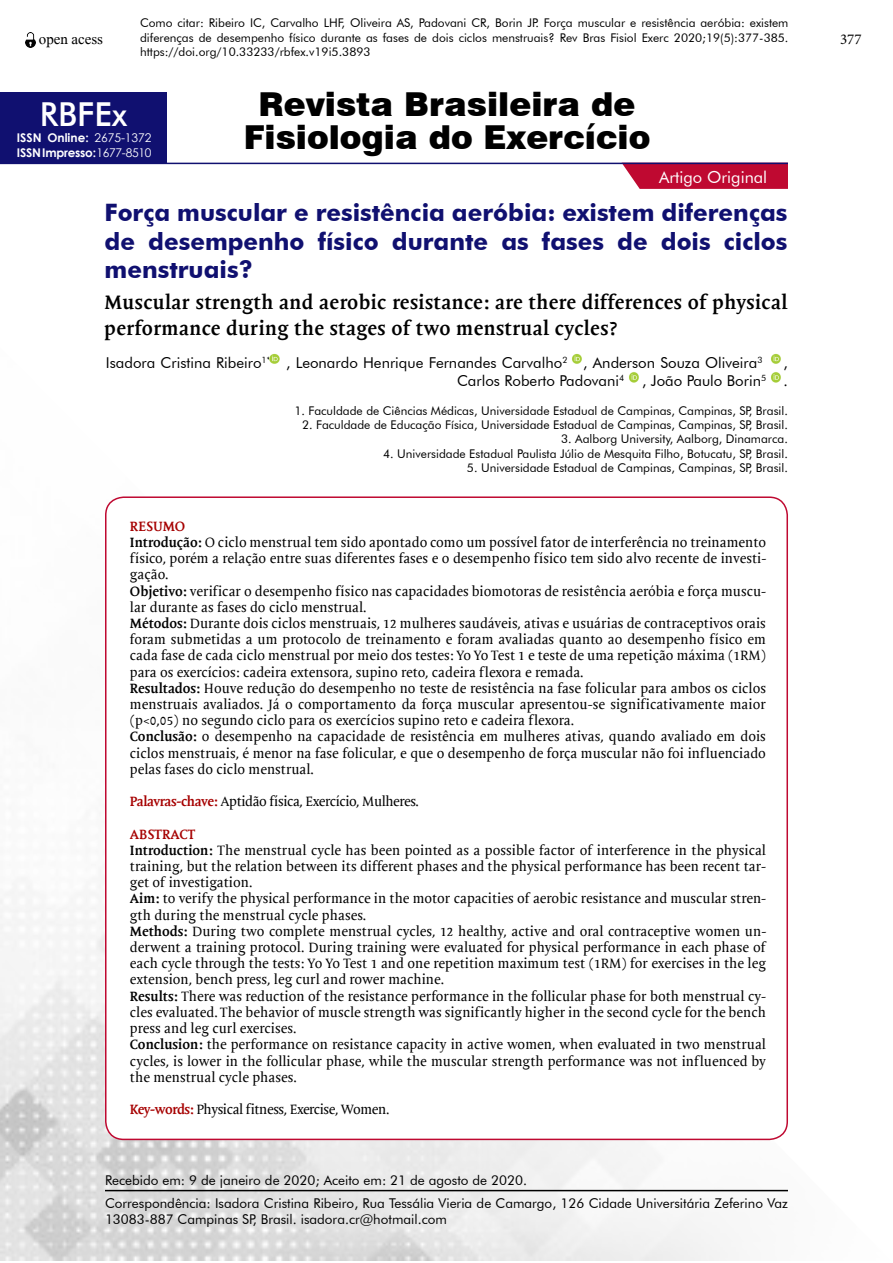
<style>
.page{position:relative;width:893px;height:1263px;background:#fff}
.page>*{position:absolute;margin:0;border:0;box-sizing:border-box;transform-origin:0 0}
.t1{font:900 33px "Swiss 721 BT";color:#000}
.t2{font:500 33px "Futura BT";color:#fff}
.t3{font:700 24px/28.8px "Futura BT";color:#101070;text-align:justify}
.t4{font:700 19.5px/25.5px "Mantika Book W01";letter-spacing:.02em;color:#000}
.t5{font:16.5px "Futura BT";color:#fff}
.t6{font:15px/18px "Futura BT";color:#000;text-align:right}
.t7{font:15px "David";color:#000}
.t8{font:15px "Minion Pro";color:#000}
.t9{font:13.5px/16.2px "Mantika Book W01";color:#000}
.t10{font:13.5px/16.2px "Futura BT";color:#000}
.t11{font:13.5px "Mantika Book W01";letter-spacing:-.03em;color:#000}
.t12{font:12px/14.4px "Futura BT";color:#000;text-align:justify}
.t13{font:700 12px/15.6px "Century Gothic";letter-spacing:-.02em;color:#fff}
.t14{font:12px "Century Gothic";color:#fff}
.s1{font-weight:400}
.s2{font-weight:700;color:#a60000}
.s3{font-weight:700}
</style>
<div class="page">
<img style="left:0;top:498px;width:788px;height:763px">
<div style="left:106px;top:497px;width:681px;height:642px;background:#fff;border-radius:18px"></div>
<hr style="left:105px;top:1190px;width:683px;height:1px;background:#000">
<img style="left:25px;top:33px;width:10px;height:14px">
<div style="left:0;top:92px;width:167px;height:72px;background:#101070"></div>
<svg style="left:622px;top:164px;width:166px;height:25px;background:#c1173d"></svg>
<hr style="left:0;top:163px;width:788px;height:1px;background:#101070">
<img style="left:269px;top:353px;width:11px;height:11px">
<img style="left:572px;top:353px;width:10px;height:11px">
<img style="left:771px;top:353px;width:10px;height:11px">
<img style="left:629px;top:372px;width:10px;height:11px">
<img style="left:771px;top:372px;width:10px;height:11px">
<p class="t7" style="left:39px;top:31px;width:66px">open acess</p>
<p class="t12" style="left:140px;top:16px;width:650px">Como citar: Ribeiro IC, Carvalho LHF, Oliveira AS, Padovani CR, Borin JP. Força muscular e resistência aeróbia: existem diferenças de desempenho físico durante as fases de dois ciclos menstruais? Rev Bras Fisiol Exerc 2020;19(5):377-385. https://doi.org/10.33233/rbfex.v19i5.3893</p>
<h1 class="t1" style="left:259px;top:84px;width:378px">Revista Brasileira de</h1>
<h1 class="t2" style="left:40px;top:95px;width:89px">RBFEx</h1>
<p class="t14" style="left:94px;top:130px;width:59px">2675-1372</p>
<h1 class="t1" style="left:244px;top:117px;width:408px">Fisiologia do Exercício</h1>
<p class="t13" style="left:17px;top:129px;width:136px">ISSN Online:<br>ISSN Impresso:<span class="s1">1677-8510</span></p>
<p class="t5" style="left:659px;top:167px;width:110px">Artigo Original</p>
<h2 class="t3" style="left:105px;top:198px;width:684px">Força muscular e resistência aeróbia: existem diferenças de desempenho físico durante as fases de dois ciclos menstruais?</h2>
<h3 class="t4" style="left:105px;top:290px;width:684px">Muscular strength and aerobic resistance: are there differences of physical performance during the stages of two menstrual cycles?</h3>
<p class="t6" style="left:106px;top:353px;width:658px">Isadora Cristina Ribeiro<sup>1*</sup> , Leonardo Henrique Fernandes Carvalho<sup>2</sup> , Anderson Souza Oliveira<sup>3</sup></p>
<p class="t6" style="left:457px;top:353px;width:332px">,<br>Carlos Roberto Padovani<sup>4</sup> , João Paulo Borin<sup>5</sup> .</p>
<p class="t12" style="left:294px;top:403px;width:495px">1. Faculdade de Ciências Médicas, Universidade Estadual de Campinas, Campinas, SP, Brasil.</p>
<p class="t12" style="left:302px;top:417px;width:487px">2. Faculdade de Educação Física, Universidade Estadual de Campinas, Campinas, SP, Brasil.</p>
<p class="t12" style="left:561px;top:432px;width:228px">3. Aalborg University, Aalborg, Dinamarca.</p>
<p class="t12" style="left:383px;top:446px;width:406px">4. Universidade Estadual Paulista Júlio de Mesquita Filho, Botucatu, SP, Brasil.</p>
<p class="t12" style="left:467px;top:461px;width:322px">5. Universidade Estadual de Campinas, Campinas, SP, Brasil.</p>
<p class="t9" style="left:130px;top:518px;width:638px"><span class="s2">RESUMO<br></span><span class="s3">Introdução:</span> O ciclo menstrual tem sido apontado como um possível fator de interferência no treinamento físico, porém a relação entre suas diferentes fases e o desempenho físico tem sido alvo recente de investi&shy;gação.<br><span class="s3">Objetivo:</span> verificar o desempenho físico nas capacidades biomotoras de resistência aeróbia e força muscu&shy;lar durante as fases do ciclo menstrual.<br><span class="s3">Métodos:</span> Durante dois ciclos menstruais, 12 mulheres saudáveis, ativas e usuárias de contraceptivos orais foram submetidas a um protocolo de treinamento e foram avaliadas quanto ao desempenho físico em cada fase de cada ciclo menstrual por meio dos testes: Yo Yo Test 1 e teste de uma repetição máxima (1RM) para os exercícios: cadeira extensora, supino reto, cadeira flexora e remada.<br><span class="s3">Resultados:</span> Houve redução do desempenho no teste de resistência na fase folicular para ambos os ciclos menstruais avaliados. Já o comportamento da força muscular apresentou-se significativamente maior (p&lt;0,05) no segundo ciclo para os exercícios supino reto e cadeira flexora.<br><span class="s3">Conclusão:</span> o desempenho na capacidade de resistência em mulheres ativas, quando avaliado em dois ciclos menstruais, é menor na fase folicular, e que o desempenho de força muscular não foi influenciado pelas fases do ciclo menstrual.</p>
<p class="t11" style="left:130px;top:794px;width:291px"><span class="s2">Palavras-chave:</span> Aptidão física, Exercício, Mulheres.</p>
<p class="t9" style="left:130px;top:826px;width:638px"><span class="s2">ABSTRACT<br></span><span class="s3">Introduction:</span> The menstrual cycle has been pointed as a possible factor of interference in the physical training, but the relation between its different phases and the physical performance has been recent tar&shy;get of investigation.<br><span class="s3">Aim:</span> to verify the physical performance in the motor capacities of aerobic resistance and muscular stren&shy;gth during the menstrual cycle phases.<br><span class="s3">Methods:</span> During two complete menstrual cycles, 12 healthy, active and oral contraceptive women un&shy;derwent a training protocol. During training were evaluated for physical performance in each phase of each cycle through the tests: Yo Yo Test 1 and one repetition maximum test (1RM) for exercises in the leg extension, bench press, leg curl and rower machine.<br><span class="s3">Results:</span> There was reduction of the resistance performance in the follicular phase for both menstrual cy&shy;cles evaluated. The behavior of muscle strength was significantly higher in the second cycle for the bench press and leg curl exercises.<br><span class="s3">Conclusion:</span> the performance on resistance capacity in active women, when evaluated in two menstrual cycles, is lower in the follicular phase, while the muscular strength performance was not influenced by the menstrual cycle phases.</p>
<p class="t11" style="left:130px;top:1101px;width:261px"><span class="s2">Key-words:</span> Physical fitness, Exercise, Women.</p>
<p class="t10" style="left:105px;top:1171px;width:423px">Recebido em: 9 de janeiro de 2020; Aceito em: 21 de agosto de 2020.</p>
<p class="t10" style="left:105px;top:1195px;width:684px">Correspondência: Isadora Cristina Ribeiro, Rua Tessália Vieria de Camargo, 126 Cidade Universitária Zeferino Vaz<br>13083-887 Campinas SP, Brasil. isadora.cr@hotmail.com</p>
<p class="t8" style="left:840px;top:29px;width:23px">377</p>
</div>
